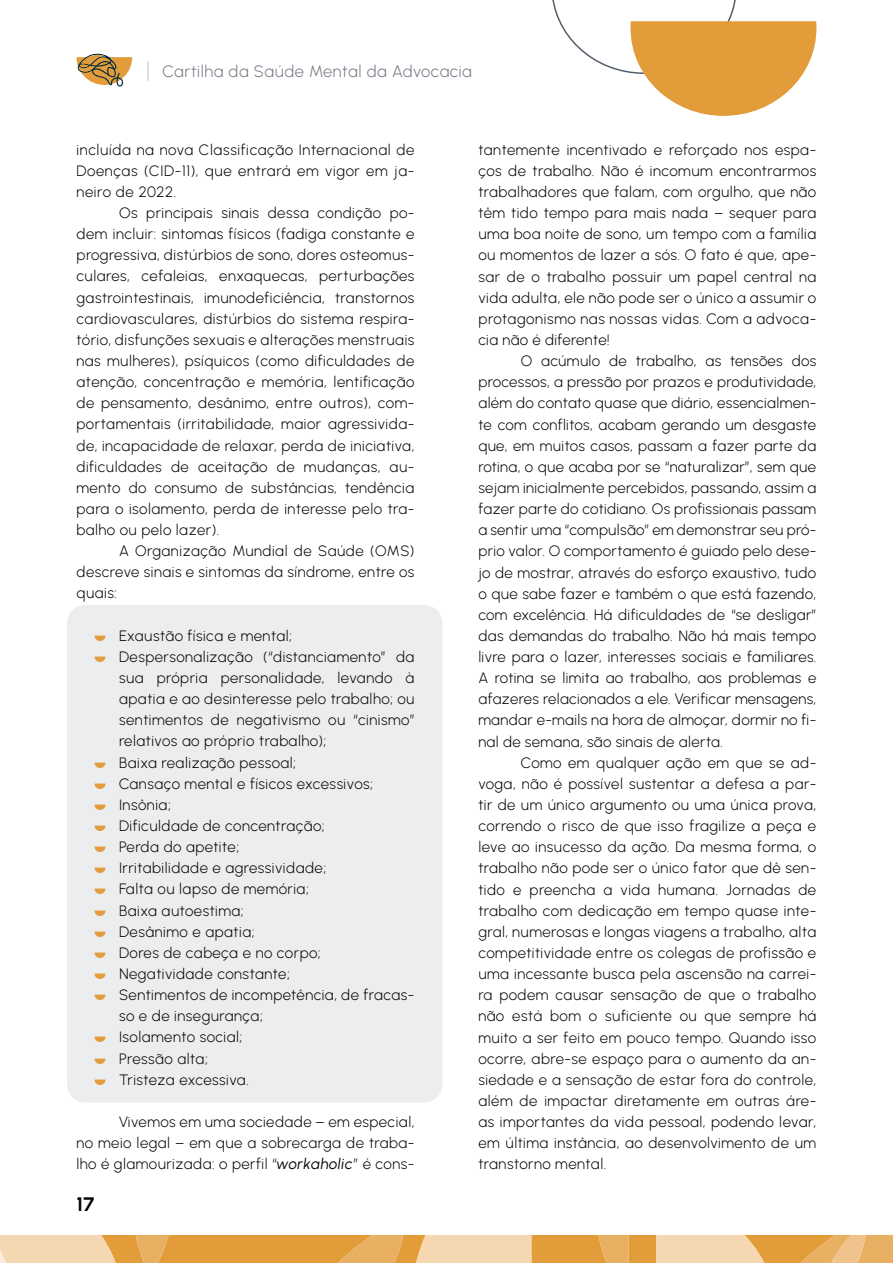
<style>
.page{position:relative;width:893px;height:1263px;background:#fff}
.page>*{position:absolute;margin:0;border:0;box-sizing:border-box;transform-origin:0 0}
.t1{font:700 19.5px "Urbanist";color:#000}
.t2{font:300 16.5px "Urbanist";letter-spacing:.025em;color:#717783}
.t3{font:300 15px/21.1px "Urbanist";letter-spacing:.03em;color:#000;text-align:justify}
.s1{font-weight:400;font-style:italic}
</style>
<div class="page">
<svg style="left:552px;top:0;width:264px;height:116px"></svg>
<div style="left:629px;top:1235px;width:27px;height:28px;background:#e29c39"></div>
<svg style="left:656px;top:1235px;width:237px;height:28px"></svg>
<svg style="left:0;top:1235px;width:629px;height:28px"></svg>
<svg style="left:77px;top:54px;width:55px;height:33px"></svg>
<hr style="left:147px;top:61px;width:2px;height:20px;background:#d8d8dc">
<div style="left:67px;top:605px;width:375px;height:497px;background:#ecedee;border-radius:18px"></div>
<p class="t2" style="left:163px;top:61px;width:311px">Cartilha da Saúde Mental da Advocacia</p>
<p class="t3" style="left:77px;top:139px;width:339px">incluída na nova Classificação Internacional de Doenças (CID-11), que entrará em vigor em ja&shy;neiro de 2022.</p>
<p class="t3" style="left:77px;top:202px;width:340px;text-indent:43px">Os principais sinais dessa condição po&shy;dem incluir: sintomas físicos (fadiga constante e progressiva, distúrbios de sono, dores osteomus&shy;culares, cefaleias, enxaquecas, perturbações gastrointestinais, imunodeficiência, transtornos cardiovasculares, distúrbios do sistema respira&shy;tório, disfunções sexuais e alterações menstruais nas mulheres), psíquicos (como dificuldades de atenção, concentração e memória, lentificação de pensamento, desânimo, entre outros), com&shy;portamentais (irritabilidade, maior agressivida&shy;de, incapacidade de relaxar, perda de iniciativa, dificuldades de aceitação de mudanças, au&shy;mento do consumo de substâncias, tendência para o isolamento, perda de interesse pelo tra&shy;balho ou pelo lazer).</p>
<p class="t3" style="left:77px;top:540px;width:339px;text-indent:43px">A Organização Mundial de Saúde (OMS) descreve sinais e sintomas da síndrome, entre os quais:</p>
<p class="t3" style="left:119px;top:625px;width:297px;text-align:left">Exaustão física e mental;<br>Despersonalização (“distanciamento” da sua própria personalidade, levando à apatia e ao desinteresse pelo trabalho; ou sentimentos de negativismo ou “cinismo” relativos ao próprio trabalho);<br>Baixa realização pessoal;<br>Cansaço mental e físicos excessivos;<br>Insônia;<br>Dificuldade de concentração;<br>Perda do apetite;<br>Irritabilidade e agressividade;<br>Falta ou lapso de memória;<br>Baixa autoestima;<br>Desânimo e apatia;<br>Dores de cabeça e no corpo;<br>Negatividade constante;<br>Sentimentos de incompetência, de fracas&shy;so e de insegurança;<br>Isolamento social;<br>Pressão alta;<br>Tristeza excessiva.</p>
<p class="t3" style="left:77px;top:1111px;width:340px;text-indent:43px">Vivemos em uma sociedade – em especial, no meio legal – em que a sobrecarga de traba&shy;lho é glamourizada: o perfil “<span class="s1">workaholic</span>” é cons-</p>
<h1 class="t1" style="left:77px;top:1192px;width:19px">17</h1>
<p class="t3" style="left:478px;top:139px;width:340px">tantemente incentivado e reforçado nos espa&shy;ços de trabalho. Não é incomum encontrarmos trabalhadores que falam, com orgulho, que não têm tido tempo para mais nada – sequer para uma boa noite de sono, um tempo com a família ou momentos de lazer a sós. O fato é que, ape&shy;sar de o trabalho possuir um papel central na vida adulta, ele não pode ser o único a assumir o protagonismo nas nossas vidas. Com a advoca&shy;cia não é diferente!</p>
<p class="t3" style="left:478px;top:350px;width:339px;text-indent:43px">O acúmulo de trabalho, as tensões dos processos, a pressão por prazos e produtividade, além do contato quase que diário, essencialmen&shy;te com conflitos, acabam gerando um desgaste que, em muitos casos, passam a fazer parte da rotina, o que acaba por se “naturalizar”, sem que sejam inicialmente percebidos, passando, assim a fazer parte do cotidiano. Os profissionais passam a sentir uma “compulsão” em demonstrar seu pró&shy;prio valor. O comportamento é guiado pelo dese&shy;jo de mostrar, através do esforço exaustivo, tudo o que sabe fazer e também o que está fazendo, com excelência. Há dificuldades de “se desligar” das demandas do trabalho. Não há mais tempo livre para o lazer, interesses sociais e familiares.<br>A rotina se limita ao trabalho, aos problemas e afazeres relacionados a ele. Verificar mensagens, mandar e-mails na hora de almoçar, dormir no fi&shy;nal de semana, são sinais de alerta.</p>
<p class="t3" style="left:478px;top:752px;width:340px;text-indent:43px">Como em qualquer ação em que se ad&shy;voga, não é possível sustentar a defesa a par&shy;tir de um único argumento ou uma única prova, correndo o risco de que isso fragilize a peça e leve ao insucesso da ação. Da mesma forma, o trabalho não pode ser o único fator que dê sen&shy;tido e preencha a vida humana. Jornadas de trabalho com dedicação em tempo quase inte&shy;gral, numerosas e longas viagens a trabalho, alta competitividade entre os colegas de profissão e uma incessante busca pela ascensão na carrei&shy;ra podem causar sensação de que o trabalho não está bom o suficiente ou que sempre há muito a ser feito em pouco tempo. Quando isso ocorre, abre-se espaço para o aumento da an&shy;siedade e a sensação de estar fora do controle, além de impactar diretamente em outras áre&shy;as importantes da vida pessoal, podendo levar, em última instância, ao desenvolvimento de um transtorno mental.</p>
</div>
